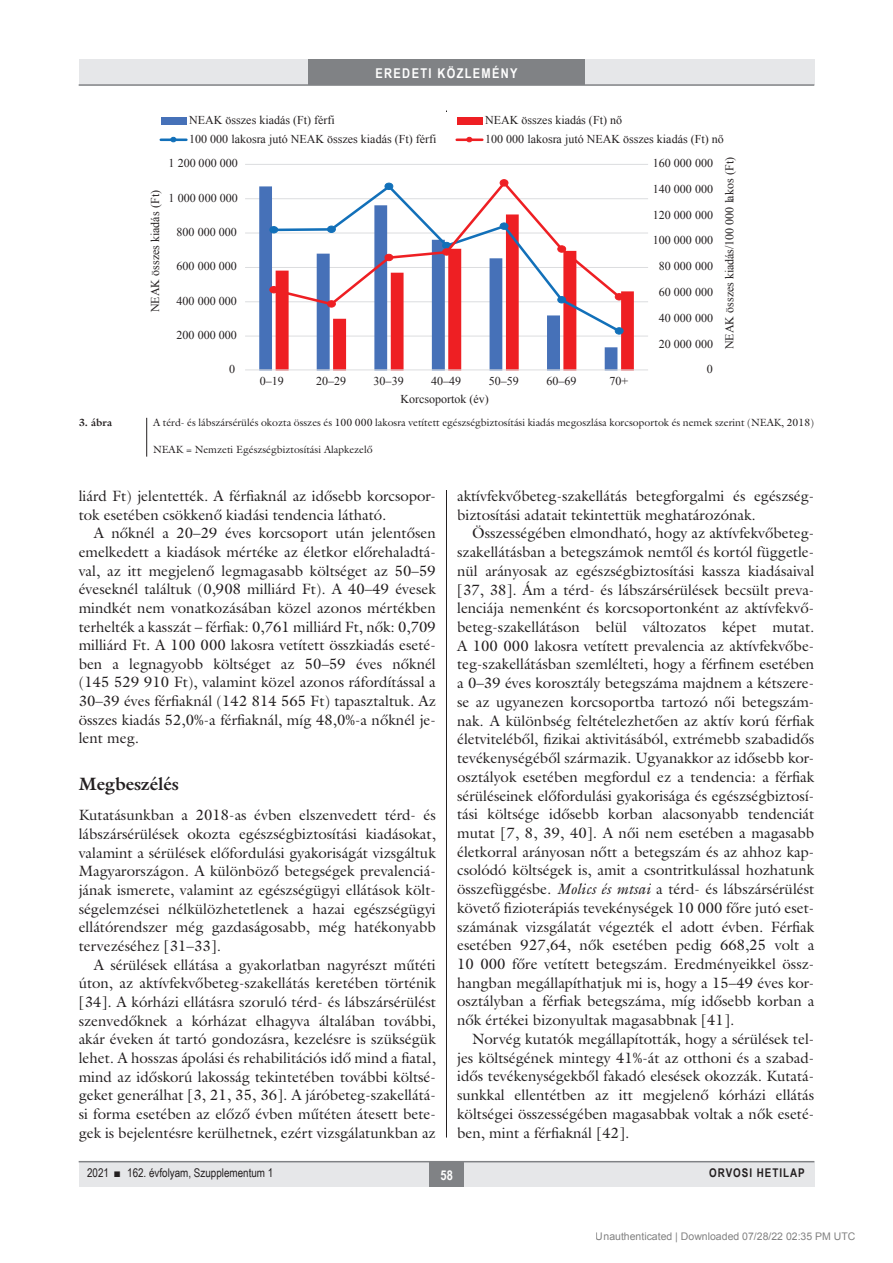
<style>
.page{position:relative;width:893px;height:1263px;background:#fff}
.page>*{position:absolute;margin:0;border:0;box-sizing:border-box;transform-origin:0 0}
.alcimbold{font:700 18px "Galliard Reg";color:#231f20}
.Body_Text{font:15px/18.8px "Galliard Reg";color:#231f20;text-align:justify}
.Body_tompa{font:15px/18.6px "Galliard Reg";color:#231f20;text-align:justify}
.t1{font:700 13.5px "Arial Narrow";letter-spacing:.1em;color:#fff}
.t2{font:12px "Times New Roman";color:#231f20}
.t3{font:12px "Arial Narrow";color:#231f20}
.t4{font:700 12px "Arial Narrow";letter-spacing:.08em;color:#231f20}
.kepalairas2{font:10.5px "Galliard Reg";color:#231f20}
.t5{font:10.5px "Arial";color:rgb(0 0 0/.5)}
.kepalairas1{font:700 10.5px "Galliard Reg";color:#231f20}
.s1{font-style:italic}
</style>
<div class="page">
<div style="left:79px;top:1161px;width:735px;height:25px;background:#e6e7e9"></div>
<hr style="left:79px;top:1161px;width:735px;height:1px;background:#808285">
<div style="left:430px;top:1161px;width:34px;height:25px;background:#808285"></div>
<div style="left:79px;top:60px;width:735px;height:25px;background:#e6e7e9"></div>
<div style="left:308px;top:60px;width:277px;height:25px;background:#808285"></div>
<hr style="left:79px;top:84px;width:735px;height:2px;background:#808285">
<hr style="left:446px;top:111px;width:1px;height:1026px;background:#231f20">
<div style="left:79px;top:112px;width:736px;height:306px;background:#fff"></div>
<hr style="left:245px;top:336px;width:403px;height:1px;background:#dcdddf">
<hr style="left:245px;top:301px;width:403px;height:1px;background:#dcdddf">
<hr style="left:245px;top:267px;width:403px;height:1px;background:#dcdddf">
<hr style="left:245px;top:233px;width:403px;height:1px;background:#dcdddf">
<hr style="left:245px;top:198px;width:403px;height:1px;background:#dcdddf">
<hr style="left:245px;top:164px;width:403px;height:1px;background:#dcdddf">
<svg style="left:259px;top:186px;width:17px;height:183px;background:#547abc"></svg>
<svg style="left:276px;top:232px;width:358px;height:137px"></svg>
<hr style="left:245px;top:369px;width:403px;height:1px;background:#dcdddf">
<svg style="left:271px;top:307px;width:352px;height:28px"></svg>
<div style="left:269px;top:226px;width:9px;height:7px;border:1px solid #1270b9;border-radius:50%"></div>
<div style="left:615px;top:328px;width:8px;height:6px;background:#1270b9;border-radius:50%"></div>
<div style="left:615px;top:327px;width:9px;height:8px;border:1px solid #1270b9;border-radius:50%"></div>
<svg style="left:271px;top:179px;width:352px;height:128px"></svg>
<div style="left:270px;top:286px;width:8px;height:7px;background:#ee1f23;border-radius:50%"></div>
<div style="left:269px;top:286px;width:9px;height:7px;border:1px solid #ee1f23;border-radius:50%"></div>
<div style="left:327px;top:301px;width:8px;height:6px;background:#ee1f23;border-radius:50%"></div>
<div style="left:327px;top:300px;width:9px;height:8px;border:1px solid #ee1f23;border-radius:50%"></div>
<div style="left:385px;top:254px;width:8px;height:7px;background:#ee1f23;border-radius:50%"></div>
<div style="left:384px;top:254px;width:9px;height:7px;border:1px solid #ee1f23;border-radius:50%"></div>
<div style="left:443px;top:249px;width:7px;height:6px;background:#ee1f23;border-radius:50%"></div>
<div style="left:442px;top:248px;width:9px;height:8px;border:1px solid #ee1f23;border-radius:50%"></div>
<div style="left:500px;top:180px;width:8px;height:6px;background:#ee1f23;border-radius:50%"></div>
<div style="left:500px;top:179px;width:8px;height:7px;border:1px solid #ee1f23;border-radius:50%"></div>
<div style="left:558px;top:246px;width:8px;height:6px;background:#ee1f23;border-radius:50%"></div>
<div style="left:557px;top:245px;width:9px;height:8px;border:1px solid #ee1f23;border-radius:50%"></div>
<div style="left:615px;top:294px;width:8px;height:6px;background:#ee1f23;border-radius:50%"></div>
<div style="left:615px;top:293px;width:9px;height:7px;border:1px solid #ee1f23;border-radius:50%"></div>
<div style="left:161px;top:117px;width:25px;height:7px;background:#4671b8"></div>
<div style="left:457px;top:117px;width:25px;height:7px;background:#ee1f23"></div>
<hr style="left:161px;top:139px;width:25px;height:2px;background:#1270b9">
<svg style="left:170px;top:137px;width:6px;height:5px"></svg>
<hr style="left:457px;top:139px;width:25px;height:2px;background:#ee1f23">
<svg style="left:466px;top:137px;width:6px;height:5px"></svg>
<div style="left:79px;top:418px;width:735px;height:72px;background:#fff"></div>
<hr style="left:146px;top:418px;width:1px;height:39px;background:#231f20">
<p class="t1" style="left:375px;top:63px;width:144px">EREDETI KÖZLEMÉNY</p>
<p class="t2" style="left:147px;top:312px;width:124px;rotate:-90deg">NEAK összes kiadás (Ft)</p>
<p class="t2" style="left:189px;top:112px;width:147px">NEAK összes kiadás (Ft) férfi</p>
<p class="t2" style="left:485px;top:112px;width:138px">NEAK összes kiadás (Ft) nő</p>
<p class="t2" style="left:189px;top:131px;width:249px">100 000 lakosra jutó NEAK összes kiadás (Ft) férfi</p>
<p class="t2" style="left:485px;top:131px;width:240px">100 000 lakosra jutó NEAK összes kiadás (Ft) nő</p>
<p class="t2" style="left:169px;top:155px;width:71px">1 200 000 000</p>
<p class="t2" style="left:169px;top:189px;width:71px">1 000 000 000</p>
<p class="t2" style="left:177px;top:224px;width:62px">800 000 000</p>
<p class="t2" style="left:177px;top:258px;width:62px">600 000 000</p>
<p class="t2" style="left:177px;top:292px;width:62px">400 000 000</p>
<p class="t2" style="left:177px;top:327px;width:62px">200 000 000</p>
<p class="t2" style="left:229px;top:361px;width:7px">0</p>
<p class="t2" style="left:260px;top:373px;width:25px">0–19</p>
<p class="t2" style="left:316px;top:373px;width:32px">20–29</p>
<p class="t2" style="left:374px;top:373px;width:32px">30–39</p>
<p class="t2" style="left:431px;top:373px;width:32px">40–49</p>
<p class="t2" style="left:489px;top:373px;width:32px">50–59</p>
<p class="t2" style="left:546px;top:373px;width:32px">60–69</p>
<p class="t2" style="left:610px;top:373px;width:20px">70+</p>
<p class="t2" style="left:400px;top:391px;width:90px">Korcsoportok (év)</p>
<p class="t2" style="left:653px;top:155px;width:62px">160 000 000</p>
<p class="t2" style="left:653px;top:181px;width:62px">140 000 000</p>
<p class="t2" style="left:653px;top:207px;width:62px">120 000 000</p>
<p class="t2" style="left:653px;top:232px;width:62px">100 000 000</p>
<p class="t2" style="left:659px;top:258px;width:56px">80 000 000</p>
<p class="t2" style="left:659px;top:284px;width:56px">60 000 000</p>
<p class="t2" style="left:659px;top:310px;width:56px">40 000 000</p>
<p class="t2" style="left:659px;top:335px;width:56px">20 000 000</p>
<p class="t2" style="left:707px;top:361px;width:7px">0</p>
<p class="t2" style="left:721px;top:349px;width:194px;rotate:-90deg">NEAK összes kiadás/100 000 lakos (Ft)</p>
<p class="kepalairas1" style="left:79px;top:416px;width:35px">3. ábra</p>
<p class="kepalairas2" style="left:153px;top:416px;width:663px">A térd- és lábszársérülés okozta összes és 100 000 lakosra vetített egészségbiztosítási kiadás megoszlása korcsoportok és nemek szerint (NEAK, 2018)</p>
<p class="kepalairas2" style="left:153px;top:443px;width:221px">NEAK = Nemzeti Egészségbiztosítási Alapkezelő</p>
<p class="Body_Text" style="left:79px;top:486px;width:359px">liárd Ft) jelentették. A férfiaknál az idősebb korcsopor&shy;tok esetében csökkenő kiadási tendencia látható.</p>
<p class="Body_Text" style="left:79px;top:524px;width:359px;text-indent:15px">A nőknél a 20–29 éves korcsoport után jelentősen emelkedett a kiadások mértéke az életkor előrehaladtá&shy;val, az itt megjelenő legmagasabb költséget az 50–59 éveseknél találtuk (0,908 milliárd Ft). A 40–49 évesek mindkét nem vonatkozásában közel azonos mértékben terhelték a kasszát – férfiak: 0,761 milliárd Ft, nők: 0,709 milliárd Ft. A 100 000 lakosra vetített összkiadás eseté&shy;ben a legnagyobb költséget az 50–59 éves nőknél (145 529 910 Ft), valamint közel azonos ráfordítással a 30–39 éves férfiaknál (142 814 565 Ft) tapasztaltuk. Az összes kiadás 52,0%-a férfiaknál, míg 48,0%-a nőknél je&shy;lent meg.</p>
<p class="alcimbold" style="left:79px;top:772px;width:102px">Megbeszélés</p>
<p class="Body_tompa" style="left:79px;top:806px;width:359px">Kutatásunkban a 2018-as évben elszenvedett térd- és lábszársérülések okozta egészségbiztosítási kiadásokat, valamint a sérülések előfordulási gyakoriságát vizsgáltuk Magyarországon. A különböző betegségek prevalenciá&shy;jának ismerete, valamint az egészségügyi ellátások költ&shy;ségelemzései nélkülözhetetlenek a hazai egészségügyi ellátórendszer még gazdaságosabb, még hatékonyabb tervezéséhez [31–33].</p>
<p class="Body_Text" style="left:79px;top:955px;width:359px;text-indent:15px">A sérülések ellátása a gyakorlatban nagyrészt műtéti úton, az aktívfekvőbeteg-szakellátás keretében történik [34]. A kórházi ellátásra szoruló térd- és lábszársérülést szenvedőknek a kórházat elhagyva általában további, akár éveken át tartó gondozásra, kezelésre is szükségük lehet. A hosszas ápolási és rehabilitációs idő mind a fiatal, mind az időskorú lakosság tekintetében további költsé&shy;geket generálhat [3, 21, 35, 36]. A járóbeteg-szakellátá&shy;si forma esetében az előző évben műtéten átesett bete&shy;gek is bejelentésre kerülhetnek, ezért vizsgálatunkban az</p>
<p class="Body_Text" style="left:457px;top:486px;width:359px">aktívfekvőbeteg-szakellátás betegforgalmi és egészség&shy;biztosítási adatait tekintettük meghatározónak.</p>
<p class="Body_Text" style="left:457px;top:524px;width:359px;text-indent:15px">Összességében elmondható, hogy az aktívfekvőbeteg&shy;szakellátásban a betegszámok nemtől és kortól függetle&shy;nül arányosak az egészségbiztosítási kassza kiadásaival [37, 38]. Ám a térd- és lábszársérülések becsült preva&shy;lenciája nemenként és korcsoportonként az aktívfekvő&shy;beteg-szakellátáson belül változatos képet mutat.<br>A 100 000 lakosra vetített prevalencia az aktívfekvőbe&shy;teg-szakellátásban szemlélteti, hogy a férfinem esetében a 0–39 éves korosztály betegszáma majdnem a kétszere&shy;se az ugyanezen korcsoportba tartozó női betegszám&shy;nak. A különbség feltételezhetően az aktív korú férfiak életviteléből, fizikai aktivitásából, extrémebb szabadidős tevékenységéből származik. Ugyanakkor az idősebb kor&shy;osztályok esetében megfordul ez a tendencia: a férfiak sérüléseinek előfordulási gyakorisága és egészségbiztosí&shy;tási költsége idősebb korban alacsonyabb tendenciát mutat [7, 8, 39, 40]. A női nem esetében a magasabb életkorral arányosan nőtt a betegszám és az ahhoz kap&shy;csolódó költségek is, amit a csontritkulással hozhatunk összefüggésbe. <span class="s1">Molics és mtsai</span> a térd- és lábszársérülést követő fizioterápiás tevekénységek 10 000 főre jutó eset&shy;számának vizsgálatát végezték el adott évben. Férfiak esetében 927,64, nők esetében pedig 668,25 volt a 10 000 főre vetített betegszám. Eredményeikkel össz&shy;hangban megállapíthatjuk mi is, hogy a 15–49 éves kor&shy;osztályban a férfiak betegszáma, míg idősebb korban a nők értékei bizonyultak magasabbnak [41].</p>
<p class="Body_Text" style="left:457px;top:1029px;width:359px;text-indent:15px">Norvég kutatók megállapították, hogy a sérülések tel&shy;jes költségének mintegy 41%-át az otthoni és a szabad&shy;idős tevékenységekből fakadó elesések okozzák. Kutatá&shy;sunkkal ellentétben az itt megjelenő kórházi ellátás költségei összességében magasabbak voltak a nők eseté&shy;ben, mint a férfiaknál [42].</p>
<p class="t3" style="left:87px;top:1164px;width:188px">2021 ■ 162. évfolyam, Szupplementum 1</p>
<p class="t1" style="left:441px;top:1165px;width:14px">58</p>
<p class="t4" style="left:709px;top:1164px;width:97px">ORVOSI HETILAP</p>
<p class="t5" style="left:596px;top:1231px;width:261px">Unauthenticated | Downloaded 07/28/22 02:35 PM UTC</p>
</div>
